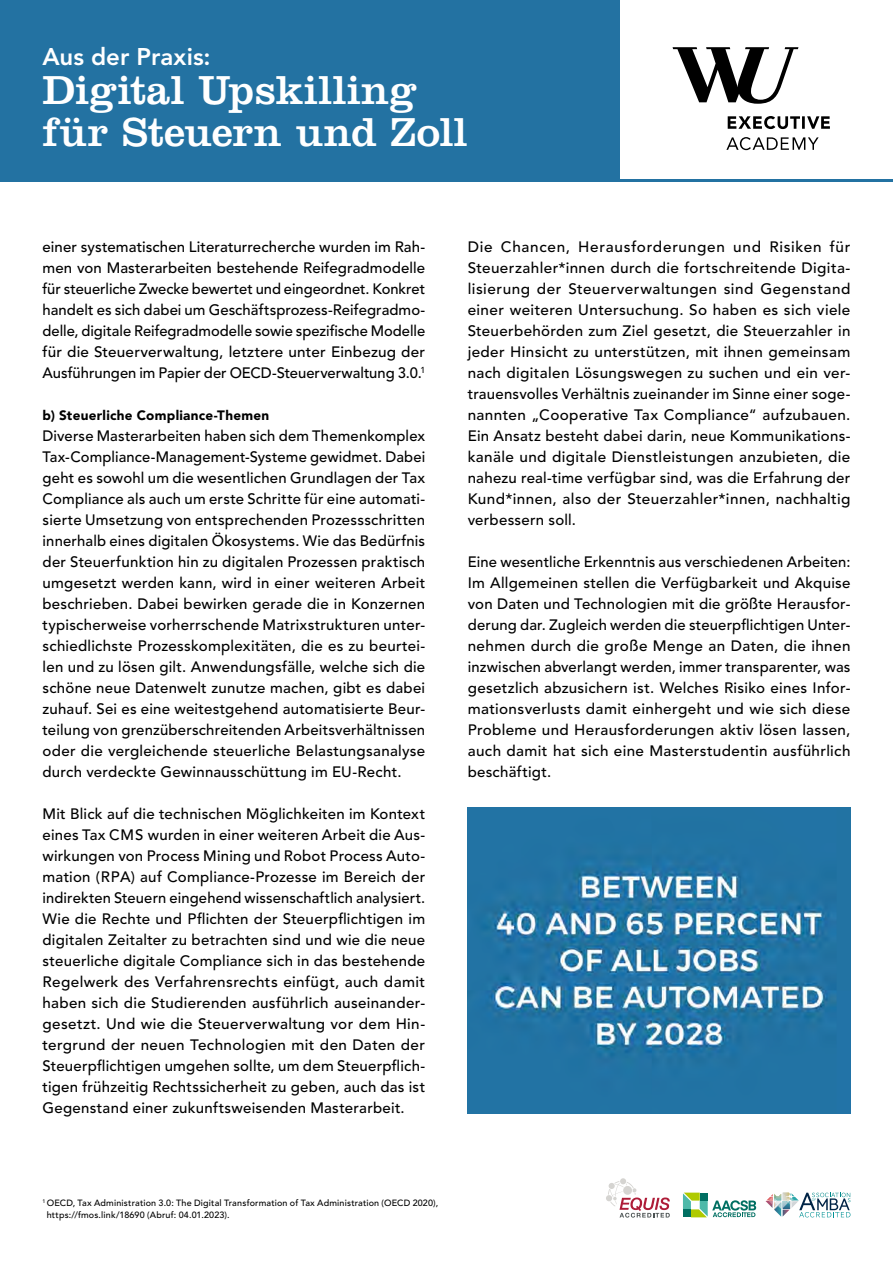
<style>
.page{position:relative;width:893px;height:1263px;background:#fff}
.page>*{position:absolute;margin:0;border:0;box-sizing:border-box;transform-origin:0 0}
.t1{font:42px/42px "Clarendon LT Std";letter-spacing:.005em;color:#fff}
.t2{font:800 24px "Avenir LT Std";letter-spacing:.005em;color:#fff}
.WU17_Copy{font:500 15px/21px "Avenir LT Std";letter-spacing:.02em;color:#000;text-align:justify}
.WU17_Zwiti_2__Bold{font:900 13.5px "Avenir LT Std";letter-spacing:.02em;color:#000}
.WU17_Fußnote{font:500 9px/12px "Avenir LT Std";letter-spacing:.015em;color:#000}
</style>
<div class="page">
<div style="left:0;top:0;width:619px;height:181px;background:#2372a2"></div>
<hr style="left:617px;top:179px;width:276px;height:2px;background:#2372a2">
<svg style="left:673px;top:47px;width:157px;height:103px"></svg>
<svg style="left:683px;top:1192px;width:73px;height:25px"></svg>
<svg style="left:765px;top:1192px;width:85px;height:25px"></svg>
<svg style="left:606px;top:1178px;width:64px;height:39px"></svg>
<img style="left:468px;top:808px;width:382px;height:305px">
<p class="t2" style="left:42px;top:42px;width:170px">Aus der Praxis:</p>
<p class="t1" style="left:42px;top:68px;width:427px">Digital Upskilling für Steuern und Zoll</p>
<p class="WU17_Copy" style="left:43px;top:237px;width:384px">einer systematischen Literaturrecherche wurden im Rah&shy;men von Masterarbeiten bestehende Reifegradmodelle für steuerliche Zwecke bewertet und eingeordnet. Konkret handelt es sich dabei um Geschäftsprozess-Reifegradmo&shy;delle, digitale Reifegradmodelle sowie spezifische Modelle für die Steuerverwaltung, letztere unter Einbezug der Ausführungen im Papier der OECD-Steuerverwaltung 3.0.<sup>1</sup></p>
<p class="WU17_Zwiti_2__Bold" style="left:43px;top:407px;width:228px">b) Steuerliche Compliance-Themen</p>
<p class="WU17_Copy" style="left:43px;top:426px;width:384px">Diverse Masterarbeiten haben sich dem Themenkomplex Tax-Compliance-Management-Systeme gewidmet. Dabei geht es sowohl um die wesentlichen Grundlagen der Tax Compliance als auch um erste Schritte für eine automati&shy;sierte Umsetzung von entsprechenden Prozessschritten innerhalb eines digitalen Ökosystems. Wie das Bedürfnis der Steuerfunktion hin zu digitalen Prozessen praktisch umgesetzt werden kann, wird in einer weiteren Arbeit beschrieben. Dabei bewirken gerade die in Konzernen typischerweise vorherrschende Matrixstrukturen unter&shy;schiedlichste Prozesskomplexitäten, die es zu beurtei&shy;len und zu lösen gilt. Anwendungsfälle, welche sich die schöne neue Datenwelt zunutze machen, gibt es dabei zuhauf. Sei es eine weitestgehend automatisierte Beur&shy;teilung von grenzüberschreitenden Arbeitsverhältnissen oder die vergleichende steuerliche Belastungsanalyse durch verdeckte Gewinnausschüttung im EU-Recht.</p>
<p class="WU17_Copy" style="left:43px;top:804px;width:384px">Mit Blick auf die technischen Möglichkeiten im Kontext eines Tax CMS wurden in einer weiteren Arbeit die Aus&shy;wirkungen von Process Mining und Robot Process Auto&shy;mation (RPA) auf Compliance-Prozesse im Bereich der indirekten Steuern eingehend wissenschaftlich analysiert.<br>Wie die Rechte und Pflichten der Steuerpflichtigen im digitalen Zeitalter zu betrachten sind und wie die neue steuerliche digitale Compliance sich in das bestehende Regelwerk des Verfahrensrechts einfügt, auch damit haben sich die Studierenden ausführlich auseinander&shy;gesetzt. Und wie die Steuerverwaltung vor dem Hin&shy;tergrund der neuen Technologien mit den Daten der Steuerpflichtigen umgehen sollte, um dem Steuerpflich&shy;tigen frühzeitig Rechtssicherheit zu geben, auch das ist Gegenstand einer zukunftsweisenden Masterarbeit.</p>
<p class="WU17_Copy" style="left:468px;top:237px;width:384px">Die Chancen, Herausforderungen und Risiken für Steuerzahler*innen durch die fortschreitende Digita&shy;lisierung der Steuerverwaltungen sind Gegenstand einer weiteren Untersuchung. So haben es sich viele Steuerbehörden zum Ziel gesetzt, die Steuerzahler in jeder Hinsicht zu unterstützen, mit ihnen gemeinsam nach digitalen Lösungswegen zu suchen und ein ver&shy;trauensvolles Verhältnis zueinander im Sinne einer soge&shy;nannten „Cooperative Tax Compliance“ aufzubauen.<br>Ein Ansatz besteht dabei darin, neue Kommunikations&shy;kanäle und digitale Dienstleistungen anzubieten, die nahezu real-time verfügbar sind, was die Erfahrung der Kund*innen, also der Steuerzahler*innen, nachhaltig verbessern soll.</p>
<p class="WU17_Copy" style="left:468px;top:552px;width:384px">Eine wesentliche Erkenntnis aus verschiedenen Arbeiten:<br>Im Allgemeinen stellen die Verfügbarkeit und Akquise von Daten und Technologien mit die größte Herausfor&shy;derung dar. Zugleich werden die steuerpflichtigen Unter&shy;nehmen durch die große Menge an Daten, die ihnen inzwischen abverlangt werden, immer transparenter, was gesetzlich abzusichern ist. Welches Risiko eines Infor&shy;mationsverlusts damit einhergeht und wie sich diese Probleme und Herausforderungen aktiv lösen lassen, auch damit hat sich eine Masterstudentin ausführlich beschäftigt.</p>
<p class="WU17_Fußnote" style="left:47px;top:1197px;width:393px;text-indent:-4px"><sup>1</sup> OECD, Tax Administration 3.0: The Digital Transformation of Tax Administration (OECD 2020), https://fmos.link/18690 (Abruf: 04.01.2023).</p>
</div>
